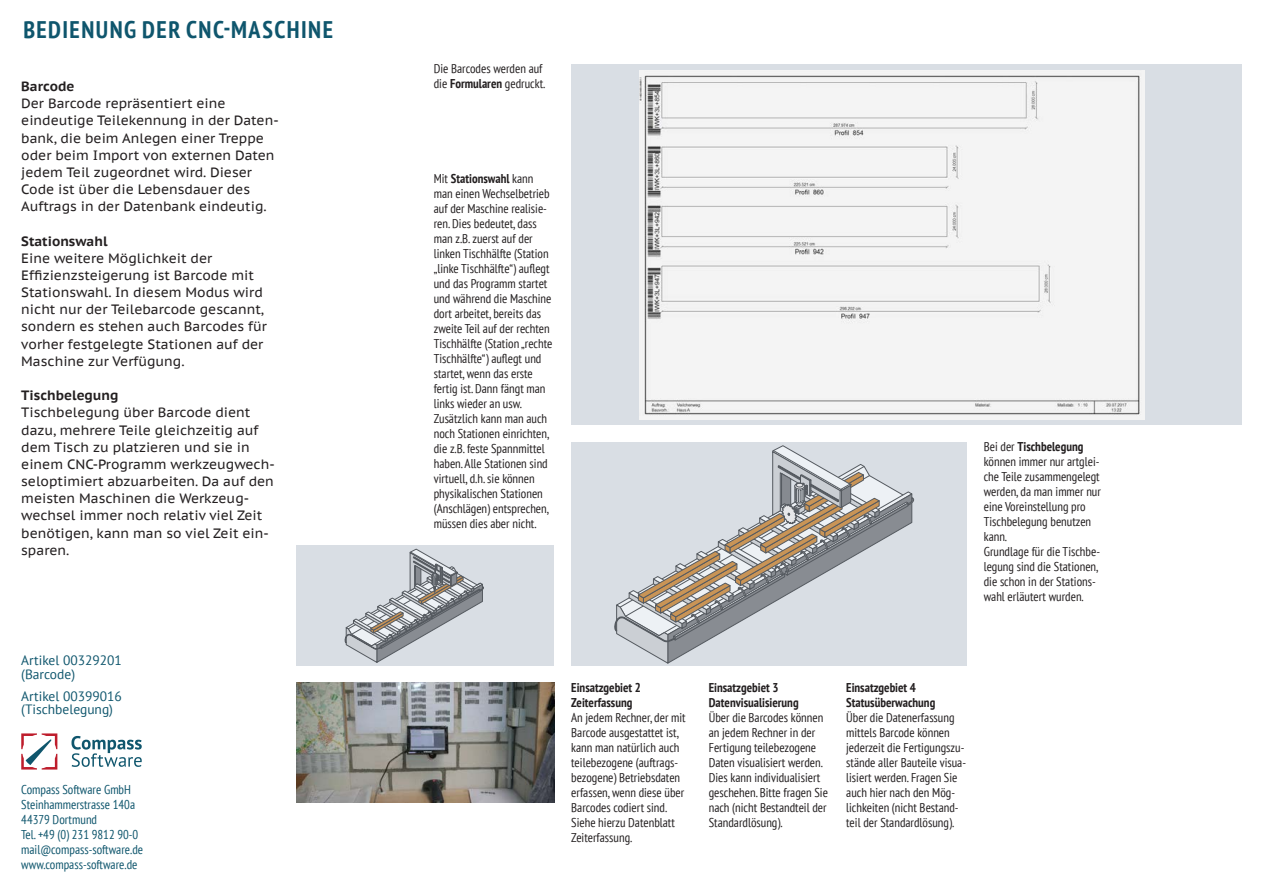
<style>
.page{position:relative;width:1263px;height:893px;background:#fff}
.page>*{position:absolute;margin:0;border:0;box-sizing:border-box;transform-origin:0 0}
.t1{font:700 condensed 24px "PT Sans";letter-spacing:.06em;color:#0f566d}
.Body_Einzug{font:13.5px/17.1px "PT Sans Caption";color:#231f20}
.Body{font:13.5px/17.1px "PT Sans Caption";color:#231f20}
.Artikel-Nr__Seite_2{font:13.5px/13.5px "PT Sans";color:#0f566d}
.Subhead{font:700 13.5px "PT Sans Caption";color:#231f20}
.Body_Einzug-2{font:700 13.5px "PT Sans Caption";color:#231f20}
.Bildbeschreibung{font:condensed 12.75px/15px "PT Sans";color:#231f20}
.Adresse{font:condensed 12.75px "PT Sans";color:#0f566d}
.Bildbeschreibung-2{font:700 condensed 12.75px/15px "PT Sans";color:#231f20}
.s1{font-weight:700}
</style>
<div class="page">
<svg style="left:71px;top:736px;width:71px;height:31px"></svg>
<svg style="left:21px;top:733px;width:36px;height:37px"></svg>
<div style="left:296px;top:545px;width:258px;height:120px;background:#d9dee4"></div>
<svg style="left:344px;top:549px;width:140px;height:114px"></svg>
<div style="left:571px;top:442px;width:396px;height:224px;background:#d9dee4"></div>
<svg style="left:614px;top:445px;width:301px;height:218px"></svg>
<img style="left:296px;top:683px;width:258px;height:120px">
<div style="left:571px;top:64px;width:671px;height:361px;background:#d9dee4"></div>
<img style="left:640px;top:70px;width:505px;height:350px">
<p class="t1" style="left:23px;top:14px;width:311px">BEDIENUNG DER CNC-MASCHINE</p>
<p class="Subhead" style="left:21px;top:77px;width:55px">Barcode</p>
<p class="Body_Einzug" style="left:21px;top:95px;width:259px">Der Barcode repräsentiert eine eindeutige Teilekennung in der Daten&shy;bank, die beim Anlegen einer Treppe oder beim Import von externen Daten jedem Teil zugeordnet wird. Dieser Code ist über die Lebensdauer des Auftrags in der Datenbank eindeutig.</p>
<p class="Subhead" style="left:21px;top:232px;width:88px">Stationswahl</p>
<p class="Body" style="left:21px;top:249px;width:247px">Eine weitere Möglichkeit der Effizienzsteigerung ist Barcode mit Stationswahl. In diesem Modus wird nicht nur der Teilebarcode gescannt, sondern es stehen auch Barcodes für vorher festgelegte Stationen auf der Maschine zur Verfügung.</p>
<p class="Body_Einzug-2" style="left:21px;top:386px;width:99px">Tischbelegung</p>
<p class="Body_Einzug" style="left:21px;top:404px;width:255px">Tischbelegung über Barcode dient dazu, mehrere Teile gleichzeitig auf dem Tisch zu platzieren und sie in einem CNC-Programm werkzeugwech&shy;seloptimiert abzuarbeiten. Da auf den meisten Maschinen die Werkzeug&shy;wechsel immer noch relativ viel Zeit benötigen, kann man so viel Zeit ein&shy;sparen.</p>
<p class="Bildbeschreibung" style="left:434px;top:61px;width:113px">Die Barcodes werden auf die <span class="s1">Formularen</span> gedruckt.</p>
<p class="Bildbeschreibung" style="left:434px;top:171px;width:120px">Mit <span class="s1">Stationswahl</span> kann man einen Wechselbetrieb auf der Maschine realisie&shy;ren. Dies bedeutet, dass man z.B. zuerst auf der linken Tischhälfte (Station „linke Tischhälfte“) auflegt und das Programm startet und während die Maschine dort arbeitet, bereits das zweite Teil auf der rechten<br>Tischhälfte (Station „rechte<br>Tischhälfte“) auflegt und startet, wenn das erste fertig ist. Dann fängt man links wieder an usw.</p>
<p class="Bildbeschreibung" style="left:434px;top:411px;width:117px">Zusätzlich kann man auch noch Stationen einrichten, die z.B. feste Spannmittel haben. Alle Stationen sind virtuell, d.h. sie können physikalischen Stationen (Anschlägen) entsprechen, müssen dies aber nicht.</p>
<p class="Bildbeschreibung" style="left:984px;top:439px;width:119px">Bei der <span class="s1">Tischbelegung </span>können immer nur artglei&shy;che Teile zusammengelegt werden, da man immer nur eine Voreinstellung pro<br>Tischbelegung benutzen kann.</p>
<p class="Bildbeschreibung" style="left:984px;top:544px;width:118px">Grundlage für die Tischbe&shy;legung sind die Stationen, die schon in der Stations&shy;wahl erläutert wurden.</p>
<p class="Artikel-Nr__Seite_2" style="left:21px;top:653px;width:102px">Artikel 00329201 (Barcode)</p>
<p class="Artikel-Nr__Seite_2" style="left:21px;top:689px;width:102px">Artikel 00399016 (Tischbelegung)</p>
<p class="Bildbeschreibung-2" style="left:709px;top:679px;width:91px">Einsatzgebiet 3<br>Datenvisualisierung</p>
<p class="Bildbeschreibung-2" style="left:571px;top:679px;width:71px">Einsatzgebiet 2<br>Zeiterfassung</p>
<p class="Bildbeschreibung" style="left:571px;top:709px;width:116px">An jedem Rechner, der mit<br>Barcode ausgestattet ist, kann man natürlich auch teilebezogene (auftrags&shy;bezogene) Betriebsdaten erfassen, wenn diese über<br>Barcodes codiert sind.<br>Siehe hierzu Datenblatt<br>Zeiterfassung.</p>
<p class="Bildbeschreibung" style="left:709px;top:709px;width:121px">Über die Barcodes können an jedem Rechner in der<br>Fertigung teilebezogene<br>Daten visualisiert werden.<br>Dies kann individualisiert geschehen. Bitte fragen Sie nach (nicht Bestandteil der<br>Standardlösung).</p>
<p class="Adresse" style="left:21px;top:781px;width:111px">Compass Software GmbH</p>
<p class="Adresse" style="left:21px;top:796px;width:115px">Steinhammerstrasse 140a</p>
<p class="Adresse" style="left:21px;top:811px;width:77px">44379 Dortmund</p>
<p class="Adresse" style="left:21px;top:826px;width:119px">Tel. +49 (0) 231 9812 90-0</p>
<p class="Adresse" style="left:21px;top:841px;width:123px">mail@compass-software.de</p>
<p class="Adresse" style="left:21px;top:856px;width:118px">www.compass-software.de</p>
<p class="Bildbeschreibung-2" style="left:846px;top:679px;width:91px">Einsatzgebiet 4<br>Statusüberwachung</p>
<p class="Bildbeschreibung" style="left:846px;top:709px;width:121px">Über die Datenerfassung mittels Barcode können jederzeit die Fertigungszu&shy;stände aller Bauteile visua&shy;lisiert werden. Fragen Sie auch hier nach den Mög&shy;lichkeiten (nicht Bestand&shy;teil der Standardlösung).</p>
</div>
